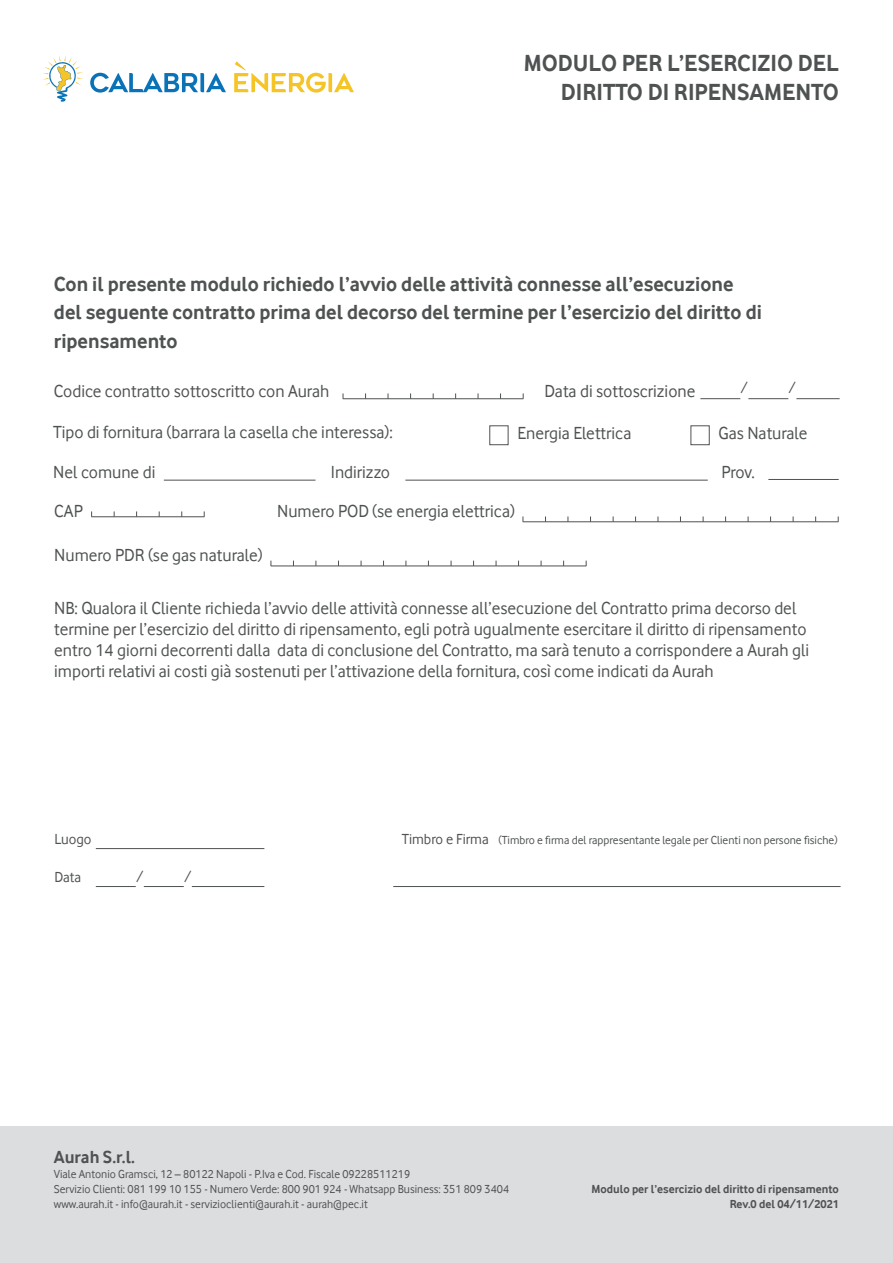
<style>
.page{position:relative;width:893px;height:1263px;background:#fff}
.page>*{position:absolute;margin:0;border:0;box-sizing:border-box;transform-origin:0 0}
.t1{font:700 24px/28.5px "Vodafone";color:#4f5252;text-align:right}
.Scheda{font:700 21px/28.5px "Vodafone";color:#4f5252}
.Scheda-2{font:18px/21px "Vodafone";color:#4f5252}
.t2{font:700 18px "Vodafone";color:#4f5252}
.Paragrafo{font:15px "Vodafone";color:#4f5252}
.Scheda-3{font:15px "Vodafone";color:#4f5252}
.Paragrafo_2{font:12px/15px "Vodafone";color:#4f5252}
.t3{font:700 12px/15px "Vodafone";color:#4f5252;text-align:right}
</style>
<div class="page">
<div style="left:0;top:1126px;width:893px;height:137px;background:#dcdddf"></div>
<svg style="left:43px;top:55px;width:40px;height:47px"></svg>
<svg style="left:90px;top:73px;width:136px;height:20px"></svg>
<svg style="left:234px;top:61px;width:120px;height:32px"></svg>
<hr style="left:91px;top:516px;width:113px;height:1px;background:#4f5252">
<hr style="left:164px;top:480px;width:151px;height:1px;background:#4f5252">
<hr style="left:405px;top:480px;width:303px;height:1px;background:#4f5252">
<hr style="left:768px;top:479px;width:71px;height:1px;background:#4f5252">
<hr style="left:700px;top:398px;width:40px;height:1px;background:#4f5252">
<hr style="left:748px;top:398px;width:40px;height:1px;background:#4f5252">
<hr style="left:796px;top:398px;width:44px;height:1px;background:#4f5252">
<hr style="left:343px;top:398px;width:180px;height:1px;background:#4f5252">
<hr style="left:523px;top:521px;width:315px;height:1px;background:#4f5252">
<hr style="left:271px;top:566px;width:315px;height:1px;background:#4f5252">
<hr style="left:393px;top:886px;width:448px;height:1px;background:#4f5252">
<hr style="left:96px;top:886px;width:40px;height:1px;background:#4f5252">
<hr style="left:96px;top:848px;width:168px;height:1px;background:#4f5252">
<hr style="left:144px;top:886px;width:40px;height:1px;background:#4f5252">
<hr style="left:192px;top:886px;width:72px;height:1px;background:#4f5252">
<h1 class="t1" style="left:524px;top:49px;width:317px">MODULO PER L’ESERCIZIO DEL<br>DIRITTO DI RIPENSAMENTO</h1>
<p class="Scheda" style="left:54px;top:269px;width:710px">Con il presente modulo richiedo l’avvio delle attività connesse all’esecuzione del seguente contratto prima del decorso del termine per l’esercizio del diritto di ripensamento</p>
<p class="Scheda-2" style="left:54px;top:380px;width:277px">Codice contratto sottoscritto con Aurah</p>
<p class="Scheda-2" style="left:544px;top:381px;width:152px">Data di sottoscrizione</p>
<p class="Scheda-3" style="left:741px;top:380px;width:8px">/</p>
<p class="Scheda-3" style="left:789px;top:380px;width:8px">/</p>
<p class="Scheda-2" style="left:517px;top:422px;width:115px">Energia Elettrica</p>
<p class="Scheda-2" style="left:719px;top:422px;width:90px">Gas Naturale</p>
<p class="Scheda-2" style="left:53px;top:421px;width:341px">Tipo di fornitura (barrara la casella che interessa):</p>
<p class="Scheda-2" style="left:53px;top:462px;width:104px">Nel comune di</p>
<p class="Scheda-2" style="left:331px;top:462px;width:61px">Indirizzo</p>
<p class="Scheda-2" style="left:54px;top:500px;width:30px">CAP</p>
<p class="Scheda-2" style="left:54px;top:544px;width:210px">Numero PDR (se gas naturale)</p>
<p class="Scheda-2" style="left:277px;top:500px;width:239px">Numero POD (se energia elettrica)</p>
<p class="Scheda-2" style="left:721px;top:462px;width:35px">Prov.</p>
<p class="Scheda-2" style="left:54px;top:597px;width:756px">NB: Qualora il Cliente richieda l’avvio delle attività connesse all’esecuzione del Contratto prima decorso del termine per l’esercizio del diritto di ripensamento, egli potrà ugualmente esercitare il diritto di ripensamento entro 14 giorni decorrenti dalla data di conclusione del Contratto, ma sarà tenuto a corrispondere a Aurah gli importi relativi ai costi già sostenuti per l’attivazione della fornitura, così come indicati da Aurah</p>
<p class="Paragrafo" style="left:54px;top:831px;width:39px">Luogo</p>
<p class="Paragrafo" style="left:402px;top:831px;width:88px">Timbro e Firma</p>
<p class="Scheda-3" style="left:136px;top:869px;width:8px">/</p>
<p class="Scheda-3" style="left:184px;top:869px;width:8px">/</p>
<p class="Paragrafo" style="left:54px;top:869px;width:28px">Data</p>
<p class="Paragrafo_2" style="left:498px;top:833px;width:341px">(Timbro e firma del rappresentante legale per Clienti non persone fisiche)</p>
<p class="t2" style="left:54px;top:1146px;width:83px">Aurah S.r.l.</p>
<p class="Paragrafo_2" style="left:54px;top:1166px;width:457px">Viale Antonio Gramsci, 12 – 80122 Napoli - P.Iva e Cod. Fiscale 09228511219<br>Servizio Clienti: 081 199 10 155 - Numero Verde: 800 901 924 - Whatsapp Business: 351 809 3404 www.aurah.it - info@aurah.it - servizioclienti@aurah.it - aurah@pec.it</p>
<p class="t3" style="left:591px;top:1181px;width:249px">Modulo per l’esercizio del diritto di ripensamento<br>Rev.0 del 04/11/2021</p>
</div>
